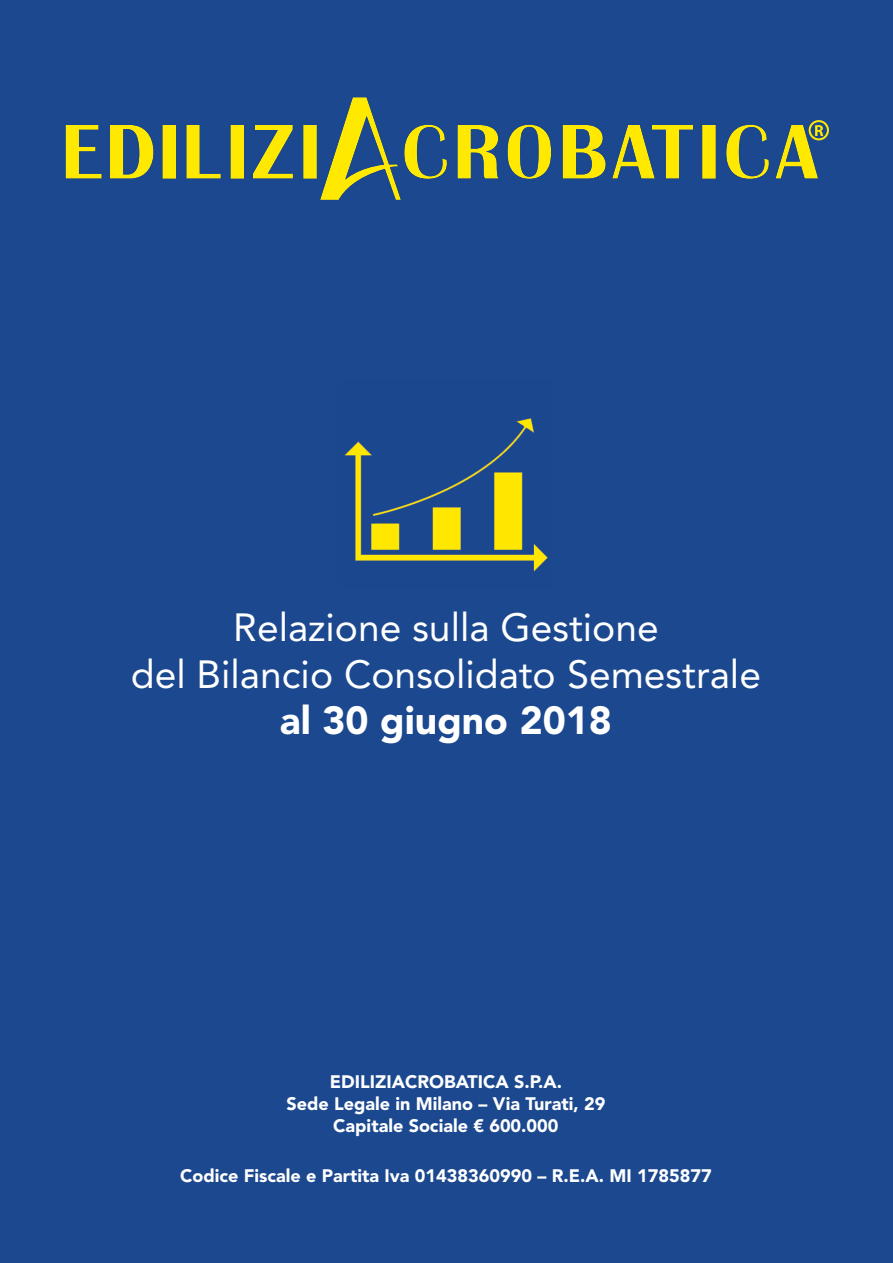
<style>
.page{position:relative;width:893px;height:1263px;background:#1b488e}
.page>*{position:absolute;margin:0;border:0;box-sizing:border-box;transform-origin:0 0}
.t1{font:39px/46.8px "Avenir LT Std";color:#fff;text-align:center}
.t2{font:900 39px "Avenir LT Std";color:#fff}
.t3{font:900 18px/21.6px "Avenir LT Std";color:#fff;text-align:center}
</style>
<div class="page">
<img style="left:344px;top:418px;width:204px;height:154px">
<svg style="left:65px;top:125px;width:89px;height:54px"></svg>
<svg style="left:162px;top:125px;width:14px;height:54px"></svg>
<svg style="left:186px;top:125px;width:35px;height:54px"></svg>
<svg style="left:230px;top:125px;width:63px;height:54px"></svg>
<svg style="left:457px;top:125px;width:42px;height:54px"></svg>
<svg style="left:507px;top:124px;width:44px;height:55px"></svg>
<svg style="left:562px;top:125px;width:131px;height:54px"></svg>
<svg style="left:702px;top:125px;width:14px;height:54px"></svg>
<svg style="left:726px;top:120px;width:103px;height:59px"></svg>
<svg style="left:303px;top:97px;width:144px;height:103px"></svg>
<h1 class="t1" style="left:131px;top:604px;width:632px">Relazione sulla Gestione<br>del Bilancio Consolidato Semestrale</h1>
<h1 class="t2" style="left:280px;top:697px;width:334px">al 30 giugno 2018</h1>
<p class="t3" style="left:287px;top:1071px;width:320px">EDILIZIACROBATICA S.P.A.<br>Sede Legale in Milano – Via Turati, 29<br>Capitale Sociale € 600.000</p>
<p class="t3" style="left:180px;top:1165px;width:533px">Codice Fiscale e Partita Iva 01438360990 – R.E.A. MI 1785877</p>
</div>
